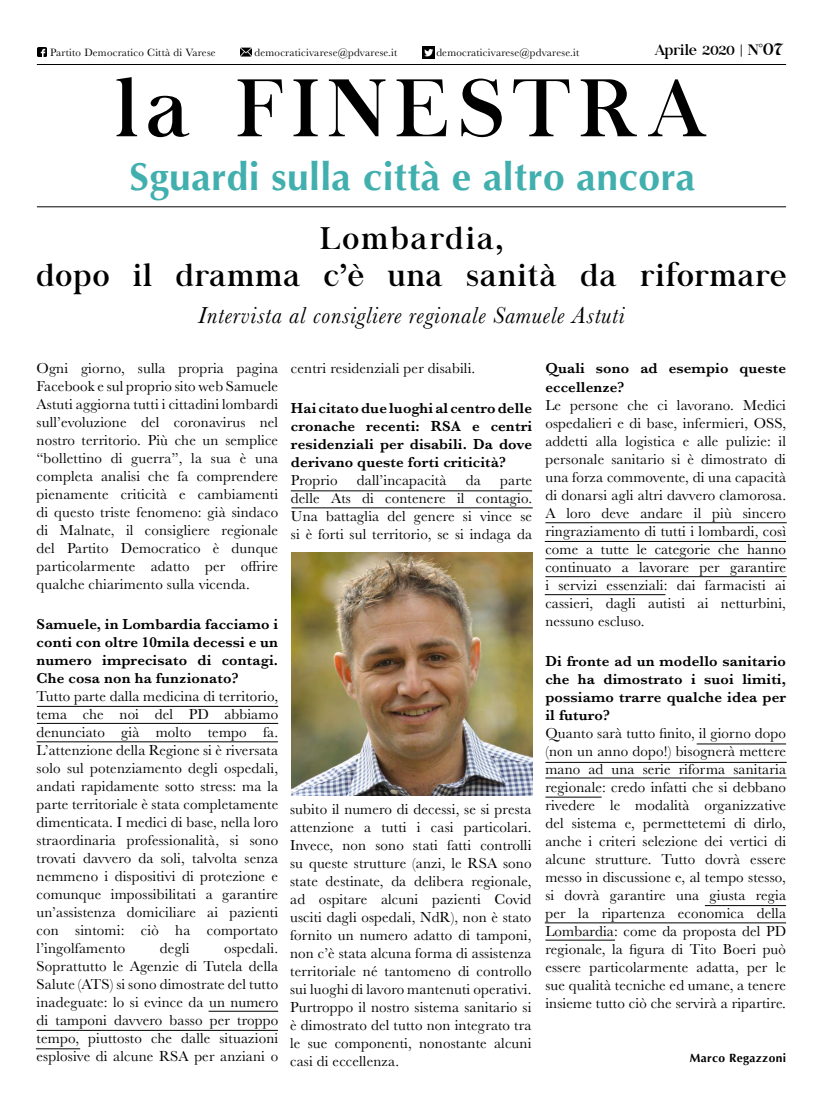
<style>
.page{position:relative;width:823px;height:1106px;background:#fff}
.page>*{position:absolute;margin:0;border:0;box-sizing:border-box;transform-origin:0 0}
.t1{font:80px "Chapaza";letter-spacing:.11em;color:#000}
.t2{font:700 39px "Optima";letter-spacing:.01em;color:#42afaf}
.t3{font:31px/37.2px "Chapaza";letter-spacing:.04em;color:#000;text-align:center}
.t4{font:italic 24px "Baskerville";letter-spacing:.03em;color:#000}
.t5{font:15px/18px "Baskerville";letter-spacing:.01em;color:#000;text-align:justify}
.t6{font:600 15px/18px "Baskerville";letter-spacing:.01em;color:#000;text-align:justify}
.t7{font:15px "Chapaza";letter-spacing:.01em;color:#000}
.t8{font:700 12px "Optima";letter-spacing:.03em;color:#000}
.t9{font:11px "Baskerville";letter-spacing:.02em;color:#000}
.s1{font-size:19px}
</style>
<div class="page">
<hr style="left:37px;top:64px;width:748px;height:1px;background:#000">
<hr style="left:37px;top:206px;width:748px;height:1px;background:#000">
<svg style="left:37px;top:47px;width:10px;height:10px"></svg>
<svg style="left:240px;top:47px;width:12px;height:10px"></svg>
<svg style="left:422px;top:46px;width:12px;height:12px"></svg>
<img style="left:291px;top:553px;width:241px;height:242px">
<hr style="left:37px;top:706px;width:241px;height:1px;background:#000">
<hr style="left:37px;top:723px;width:241px;height:1px;background:#000">
<hr style="left:37px;top:741px;width:241px;height:1px;background:#000">
<hr style="left:37px;top:1030px;width:241px;height:1px;background:#000">
<hr style="left:208px;top:1011px;width:70px;height:1px;background:#000">
<hr style="left:36px;top:1048px;width:44px;height:1px;background:#000">
<hr style="left:291px;top:490px;width:241px;height:1px;background:#000">
<hr style="left:291px;top:507px;width:241px;height:1px;background:#000">
<hr style="left:545px;top:522px;width:241px;height:1px;background:#000">
<hr style="left:544px;top:541px;width:241px;height:1px;background:#000">
<hr style="left:545px;top:558px;width:241px;height:1px;background:#000">
<hr style="left:545px;top:576px;width:241px;height:1px;background:#000">
<hr style="left:544px;top:594px;width:121px;height:1px;background:#000">
<hr style="left:696px;top:743px;width:89px;height:1px;background:#000">
<hr style="left:545px;top:762px;width:241px;height:1px;background:#000">
<hr style="left:545px;top:777px;width:241px;height:1px;background:#000">
<hr style="left:545px;top:797px;width:56px;height:1px;background:#000">
<hr style="left:704px;top:905px;width:81px;height:1px;background:#000">
<hr style="left:544px;top:922px;width:241px;height:1px;background:#000">
<hr style="left:545px;top:939px;width:69px;height:1px;background:#000">
<p class="t7" style="left:654px;top:42px;width:131px">Aprile 2020 | N°<span class="s1">07</span></p>
<p class="t9" style="left:50px;top:45px;width:167px">Partito Democratico Città di Varese</p>
<p class="t9" style="left:254px;top:45px;width:144px">democraticivarese@pdvarese.it</p>
<p class="t9" style="left:436px;top:45px;width:144px">democraticivarese@pdvarese.it</p>
<h1 class="t1" style="left:115px;top:62px;width:593px">la FINESTRA</h1>
<h2 class="t2" style="left:129px;top:154px;width:567px">Sguardi sulla città e altro ancora</h2>
<h3 class="t3" style="left:37px;top:220px;width:750px">Lombardia,<br>dopo il dramma c’è una sanità da riformare</h3>
<h3 class="t4" style="left:198px;top:299px;width:427px">Intervista al consigliere regionale Samuele Astuti</h3>
<p class="t5" style="left:291px;top:359px;width:186px">centri residenziali per disabili.</p>
<p class="t6" style="left:291px;top:399px;width:242px">Hai citato due luoghi al centro delle cronache recenti: RSA e centri residenziali per disabili. Da dove derivano queste forti criticità?</p>
<p class="t5" style="left:291px;top:471px;width:48px">Proprio</p>
<p class="t5" style="left:357px;top:471px;width:91px">dall’incapacità</p>
<p class="t5" style="left:465px;top:471px;width:16px">da</p>
<p class="t6" style="left:545px;top:358px;width:242px;line-height:19px">Quali sono ad esempio queste eccellenze?</p>
<p class="t5" style="left:545px;top:396px;width:242px">Le persone che ci lavorano. Medici ospedalieri e di base, infermieri, OSS, addetti alla logistica e alle pulizie: il personale sanitario si è dimostrato di una forza commovente, di una capacità di donarsi agli altri davvero clamorosa.<br>A loro deve andare il più sincero ringraziamento di tutti i lombardi, così come a tutte le categorie che hanno continuato a lavorare per garantire i servizi essenziali: dai farmacisti ai cassieri, dagli autisti ai netturbini, nessuno escluso.</p>
<p class="t6" style="left:545px;top:652px;width:242px">Di fronte ad un modello sanitario che ha dimostrato i suoi limiti, possiamo trarre qualche idea per il futuro?</p>
<p class="t5" style="left:545px;top:724px;width:242px">Quanto sarà tutto finito, il giorno dopo (non un anno dopo!) bisognerà mettere mano ad una serie riforma sanitaria regionale: credo infatti che si debbano rivedere le modalità organizzative del sistema e, permettetemi di dirlo, anche i criteri selezione dei vertici di alcune strutture. Tutto dovrà essere messo in discussione e, al tempo stesso, si dovrà garantire una giusta regia per la ripartenza economica della Lombardia: come da proposta del PD regionale, la figura di Tito Boeri può essere particolarmente adatta, per le sue qualità tecniche ed umane, a tenere insieme tutto ciò che servirà a ripartire.</p>
<p class="t5" style="left:37px;top:359px;width:243px">Ogni giorno, sulla propria pagina Facebook e sul proprio sito web Samuele Astuti aggiorna tutti i cittadini lombardi sull’evoluzione del coronavirus nel nostro territorio. Più che un semplice “bollettino di guerra”, la sua è una completa analisi che fa comprendere pienamente criticità e cambiamenti di questo triste fenomeno: già sindaco di Malnate, il consigliere regionale del Partito Democratico è dunque particolarmente adatto per offrire qualche chiarimento sulla vicenda.</p>
<p class="t6" style="left:37px;top:615px;width:243px">Samuele, in Lombardia facciamo i conti con oltre 10mila decessi e un numero imprecisato di contagi.<br>Che cosa non ha funzionato?</p>
<p class="t5" style="left:37px;top:687px;width:243px">Tutto parte dalla medicina di territorio, tema che noi del PD abbiamo denunciato già molto tempo fa.<br>L’attenzione della Regione si è riversata solo sul potenziamento degli ospedali, andati rapidamente sotto stress: ma la parte territoriale è stata completamente dimenticata. I medici di base, nella loro straordinaria professionalità, si sono trovati davvero da soli, talvolta senza nemmeno i dispositivi di protezione e comunque impossibilitati a garantire un’assistenza domiciliare ai pazienti con sintomi: ciò ha comportato l’ingolfamento</p>
<p class="t5" style="left:291px;top:471px;width:242px;text-indent:209px">parte delle Ats di contenere il contagio.<br>Una battaglia del genere si vince se si è forti sul territorio, se si indaga da</p>
<p class="t5" style="left:290px;top:800px;width:243px">subito il numero di decessi, se si presta attenzione a tutti i casi particolari.<br>Invece, non sono stati fatti controlli su queste strutture (anzi, le RSA sono state destinate, da delibera regionale, ad ospitare alcuni pazienti Covid usciti dagli ospedali, NdR), non è stato fornito un numero adatto di tamponi, non c’è stata alcuna forma di assistenza territoriale né tantomeno di controllo sui luoghi di lavoro mantenuti operativi.<br>Purtroppo il nostro sistema sanitario si è dimostrato del tutto non integrato tra le sue componenti, nonostante alcuni casi di eccellenza.</p>
<p class="t5" style="left:37px;top:939px;width:243px;text-indent:187px">ospedali.<br>Soprattutto le Agenzie di Tutela della Salute (ATS) si sono dimostrate del tutto inadeguate: lo si evince da un numero di tamponi davvero basso per troppo tempo, piuttosto che dalle situazioni esplosive di alcune RSA per anziani o</p>
<p class="t5" style="left:160px;top:939px;width:31px">degli</p>
<p class="t8" style="left:689px;top:1051px;width:98px">Marco Regazzoni</p>
</div>
